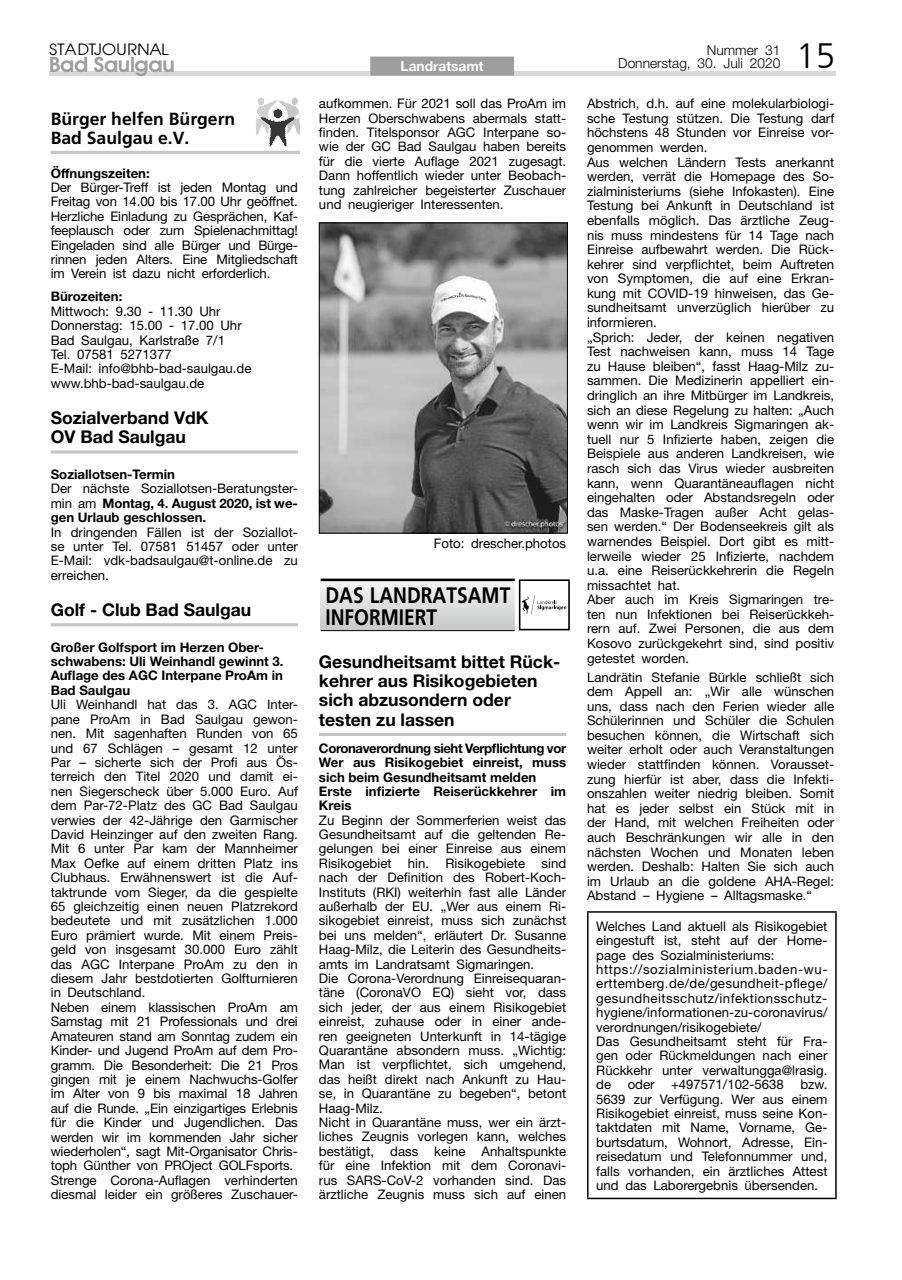
<style>
.page{position:relative;width:902px;height:1280px;background:#fff}
.page>*{position:absolute;margin:0;border:0;box-sizing:border-box;transform-origin:0 0}
.t1{font:300 35.1px "Frutiger";color:#000}
.t2{font:700 22.35px/21.8px "Frutiger";color:#000;scale:.86 1}
.t3{font:600 21.45px "Avant Garde Two BQ";letter-spacing:-.02em;color:#9e9e9e}
.t4{font:700 17.55px/19.2px "Helvetica Neue";color:#000}
.t5{font:700 17.55px/19.2px "Frutiger";color:#000}
.t6{font:16.35px "Avant Garde Two BQ";color:#000;scale:1.08 1}
.t7{font:300 13.65px/13.5px "Helvetica Neue";color:#000;text-align:right}
.t8{font:700 13.65px "Helvetica Neue";color:#fff}
.t9{font:13.2px/14.4px "Helvetica Neue";color:#000}
.t10{font:700 13.2px/14.4px "Helvetica Neue";color:#000}
.s1{font-weight:400}
</style>
<div class="page">
<div style="left:49px;top:71px;width:786px;height:5px;background:#d9d9d9"></div>
<div style="left:370px;top:57px;width:144px;height:19px;background:#9e9e9e"></div>
<svg style="left:51px;top:450px;width:247px;height:4px"></svg>
<hr style="left:51px;top:623px;width:247px;height:3px;background:#c6c6c6">
<hr style="left:51px;top:151px;width:249px;height:3px;background:#c6c6c6">
<svg style="left:256px;top:97px;width:44px;height:50px"></svg>
<hr style="left:319px;top:733px;width:247px;height:3px;background:#c6c6c6">
<img style="left:321px;top:225px;width:244px;height:306px">
<div style="left:319px;top:223px;width:248px;height:310px;border:1px solid #000"></div>
<div style="left:320px;top:581px;width:194px;height:49px;background:linear-gradient(to bottom,#f4f5f5,#c7c8c8)"></div>
<div style="left:519px;top:579px;width:50px;height:51px;border:2px solid #000"></div>
<hr style="left:320px;top:579px;width:194px;height:2px;background:#000">
<hr style="left:320px;top:630px;width:194px;height:1px;background:#000">
<svg style="left:521px;top:595px;width:45px;height:19px"></svg>
<hr style="left:587px;top:911px;width:249px;height:2px;background:#000">
<hr style="left:587px;top:913px;width:1px;height:285px;background:#000">
<hr style="left:835px;top:913px;width:1px;height:285px;background:#000">
<hr style="left:587px;top:1198px;width:249px;height:1px;background:#000">
<p class="t6" style="left:49px;top:40px;width:112px">STADTJOURNAL</p>
<h3 class="t3" style="left:49px;top:52px;width:127px">Bad Saulgau</h3>
<p class="t8" style="left:400px;top:57px;width:85px">Landratsamt</p>
<h3 class="t5" style="left:51px;top:109px;width:186px">Bürger helfen Bürgern<br>Bad Saulgau e.V.</h3>
<p class="t10" style="left:51px;top:165px;width:100px">Öffnungszeiten:</p>
<p class="t9" style="left:51px;top:180px;width:249px;text-align:justify">Der Bürger-Treff ist jeden Montag und Freitag von 14.00 bis 17.00 Uhr geöffnet.<br>Herzliche Einladung zu Gesprächen, Kaf&shy;feeplausch oder zum Spielenachmittag!<br>Eingeladen sind alle Bürger und Bürge&shy;rinnen jeden Alters. Eine Mitgliedschaft im Verein ist dazu nicht erforderlich.</p>
<p class="t10" style="left:51px;top:289px;width:73px">Bürozeiten:</p>
<p class="t9" style="left:51px;top:304px;width:202px">Mittwoch: 9.30 - 11.30 Uhr<br>Donnerstag: 15.00 - 17.00 Uhr<br>Bad Saulgau, Karlstraße 7/1<br>Tel. 07581 5271377<br>E-Mail: info@bhb-bad-saulgau.de www.bhb-bad-saulgau.de</p>
<h3 class="t4" style="left:51px;top:408px;width:159px">Sozialverband VdK<br>OV Bad Saulgau</h3>
<p class="t10" style="left:51px;top:467px;width:126px">Soziallotsen-Termin</p>
<p class="t10" style="left:51px;top:481px;width:249px;text-align:justify"><span class="s1">Der nächste Soziallotsen-Beratungster&shy;min am</span> Montag, 4. August 2020, ist we&shy;gen Urlaub geschlossen.</p>
<p class="t9" style="left:51px;top:524px;width:249px;text-align:justify">In dringenden Fällen ist der Soziallot&shy;se unter Tel. 07581 51457 oder unter E-Mail: vdk-badsaulgau@t-online.de zu erreichen.</p>
<h3 class="t4" style="left:51px;top:600px;width:202px">Golf - Club Bad Saulgau</h3>
<p class="t10" style="left:51px;top:639px;width:234px">Großer Golfsport im Herzen Ober&shy;schwabens: Uli Weinhandl gewinnt 3.<br>Auflage des AGC Interpane ProAm in<br>Bad Saulgau</p>
<p class="t9" style="left:51px;top:697px;width:249px">Uli Weinhandl hat das 3. AGC Inter&shy;pane ProAm in Bad Saulgau gewon&shy;nen. Mit sagenhaften Runden von 65 und 67 Schlägen – gesamt 12 unter Par – sicherte sich der Profi aus Ös&shy;terreich den Titel 2020 und damit ei&shy;nen Siegerscheck über 5.000 Euro. Auf dem Par-72-Platz des GC Bad Saulgau verwies der 42-Jährige den Garmischer David Heinzinger auf den zweiten Rang.<br>Mit 6 unter Par kam der Mannheimer Max Oefke auf einem dritten Platz ins Clubhaus. Erwähnenswert ist die Auf&shy;taktrunde vom Sieger, da die gespielte 65 gleichzeitig einen neuen Platzrekord bedeutete und mit zusätzlichen 1.000<br>Euro prämiert wurde. Mit einem Preis&shy;geld von insgesamt 30.000 Euro zählt das AGC Interpane ProAm zu den in diesem Jahr bestdotierten Golfturnieren in Deutschland.<br>Neben einem klassischen ProAm am Samstag mit 21 Professionals und drei Amateuren stand am Sonntag zudem ein Kinder- und Jugend ProAm auf dem Pro&shy;gramm. Die Besonderheit: Die 21 Pros gingen mit je einem Nachwuchs-Golfer im Alter von 9 bis maximal 18 Jahren auf die Runde. „Ein einzigartiges Erlebnis für die Kinder und Jugendlichen. Das werden wir im kommenden Jahr sicher wiederholen“, sagt Mit-Organisator Chris&shy;toph Günther von PROject GOLFsports.<br>Strenge Corona-Auflagen verhinderten diesmal leider ein größeres Zuschauer-</p>
<p class="t9" style="left:319px;top:96px;width:249px;text-align:justify">aufkommen. Für 2021 soll das ProAm im Herzen Oberschwabens abermals statt&shy;finden. Titelsponsor AGC Interpane so&shy;wie der GC Bad Saulgau haben bereits für die vierte Auflage 2021 zugesagt.<br>Dann hoffentlich wieder unter Beobach&shy;tung zahlreicher begeisterter Zuschauer und neugieriger Interessenten.</p>
<p class="t9" style="left:434px;top:536px;width:134px">Foto: drescher.photos</p>
<h2 class="t2" style="left:325px;top:584px;width:216px">DAS LANDRATSAMT<br>INFORMIERT</h2>
<h3 class="t4" style="left:319px;top:652px;width:243px">Gesundheitsamt bittet Rück&shy;kehrer aus Risikogebieten sich abzusondern oder testen zu lassen</h3>
<p class="t10" style="left:319px;top:740px;width:249px">Coronaverordnung sieht Verpflichtung vor<br>Wer aus Risikogebiet einreist, muss sich beim Gesundheitsamt melden<br>Erste infizierte Reiserückkehrer im<br>Kreis</p>
<p class="t9" style="left:319px;top:813px;width:249px">Zu Beginn der Sommerferien weist das Gesundheitsamt auf die geltenden Re&shy;gelungen bei einer Einreise aus einem Risikogebiet hin. Risikogebiete sind nach der Definition des Robert-Koch-Instituts (RKI) weiterhin fast alle Länder außerhalb der EU. „Wer aus einem Ri&shy;sikogebiet einreist, muss sich zunächst bei uns melden“, erläutert Dr. Susanne Haag-Milz, die Leiterin des Gesundheits&shy;amts im Landratsamt Sigmaringen.<br>Die Corona-Verordnung Einreisequaran&shy;täne (CoronaVO EQ) sieht vor, dass sich jeder, der aus einem Risikogebiet einreist, zuhause oder in einer ande&shy;ren geeigneten Unterkunft in 14-tägige Quarantäne absondern muss. „Wichtig:<br>Man ist verpflichtet, sich umgehend, das heißt direkt nach Ankunft zu Hau&shy;se, in Quarantäne zu begeben“, betont Haag-Milz.<br>Nicht in Quarantäne muss, wer ein ärzt&shy;liches Zeugnis vorlegen kann, welches bestätigt, dass keine Anhaltspunkte für eine Infektion mit dem Coronavi&shy;rus SARS-CoV-2 vorhanden sind. Das ärztliche Zeugnis muss sich auf einen</p>
<p class="t7" style="left:618px;top:43px;width:163px">Nummer 31<br>Donnerstag, 30. Juli 2020</p>
<h1 class="t1" style="left:796px;top:36px;width:41px">15</h1>
<p class="t9" style="left:587px;top:96px;width:249px">Abstrich, d.h. auf eine molekularbiologi&shy;sche Testung stützen. Die Testung darf höchstens 48 Stunden vor Einreise vor&shy;genommen werden.<br>Aus welchen Ländern Tests anerkannt werden, verrät die Homepage des So&shy;zialministeriums (siehe Infokasten). Eine Testung bei Ankunft in Deutschland ist ebenfalls möglich. Das ärztliche Zeug&shy;nis muss mindestens für 14 Tage nach Einreise aufbewahrt werden. Die Rück&shy;kehrer sind verpflichtet, beim Auftreten von Symptomen, die auf eine Erkran&shy;kung mit COVID-19 hinweisen, das Ge&shy;sundheitsamt unverzüglich hierüber zu informieren.<br>„Sprich: Jeder, der keinen negativen Test nachweisen kann, muss 14 Tage zu Hause bleiben“, fasst Haag-Milz zu&shy;sammen. Die Medizinerin appelliert ein&shy;dringlich an ihre Mitbürger im Landkreis, sich an diese Regelung zu halten: „Auch wenn wir im Landkreis Sigmaringen ak&shy;tuell nur 5 Infizierte haben, zeigen die Beispiele aus anderen Landkreisen, wie rasch sich das Virus wieder ausbreiten kann, wenn Quarantäneauflagen nicht eingehalten oder Abstandsregeln oder das Maske-Tragen außer Acht gelas&shy;sen werden.“ Der Bodenseekreis gilt als warnendes Beispiel. Dort gibt es mitt&shy;lerweile wieder 25 Infizierte, nachdem u.a. eine Reiserückkehrerin die Regeln missachtet hat.<br>Aber auch im Kreis Sigmaringen tre&shy;ten nun Infektionen bei Reiserückkeh&shy;rern auf. Zwei Personen, die aus dem Kosovo zurückgekehrt sind, sind positiv getestet worden.</p>
<p class="t9" style="left:587px;top:669px;width:249px;text-align:justify">Landrätin Stefanie Bürkle schließt sich dem Appell an: „Wir alle wünschen uns, dass nach den Ferien wieder alle Schülerinnen und Schüler die Schulen besuchen können, die Wirtschaft sich weiter erholt oder auch Veranstaltungen wieder stattfinden können. Vorausset&shy;zung hierfür ist aber, dass die Infekti&shy;onszahlen weiter niedrig bleiben. Somit hat es jeder selbst ein Stück mit in der Hand, mit welchen Freiheiten oder auch Beschränkungen wir alle in den nächsten Wochen und Monaten leben werden. Deshalb: Halten Sie sich auch im Urlaub an die goldene AHA-Regel:<br>Abstand – Hygiene – Alltagsmaske.“</p>
<p class="t9" style="left:596px;top:919px;width:233px">Welches Land aktuell als Risikogebiet eingestuft ist, steht auf der Home&shy;page des Sozialministeriums: https://sozialministerium.baden-wu&shy;erttemberg.de/de/gesundheit-pflege/ gesundheitsschutz/infektionsschutz&shy;hygiene/informationen-zu-coronavirus/ verordnungen/risikogebiete/<br>Das Gesundheitsamt steht für Fra&shy;gen oder Rückmeldungen nach einer Rückkehr unter verwaltungga@lrasig. de oder +497571/102-5638 bzw.<br>5639 zur Verfügung. Wer aus einem Risikogebiet einreist, muss seine Kon&shy;taktdaten mit Name, Vorname, Ge&shy;burtsdatum, Wohnort, Adresse, Ein&shy;reisedatum und Telefonnummer und, falls vorhanden, ein ärztliches Attest und das Laborergebnis übersenden.</p>
</div>
